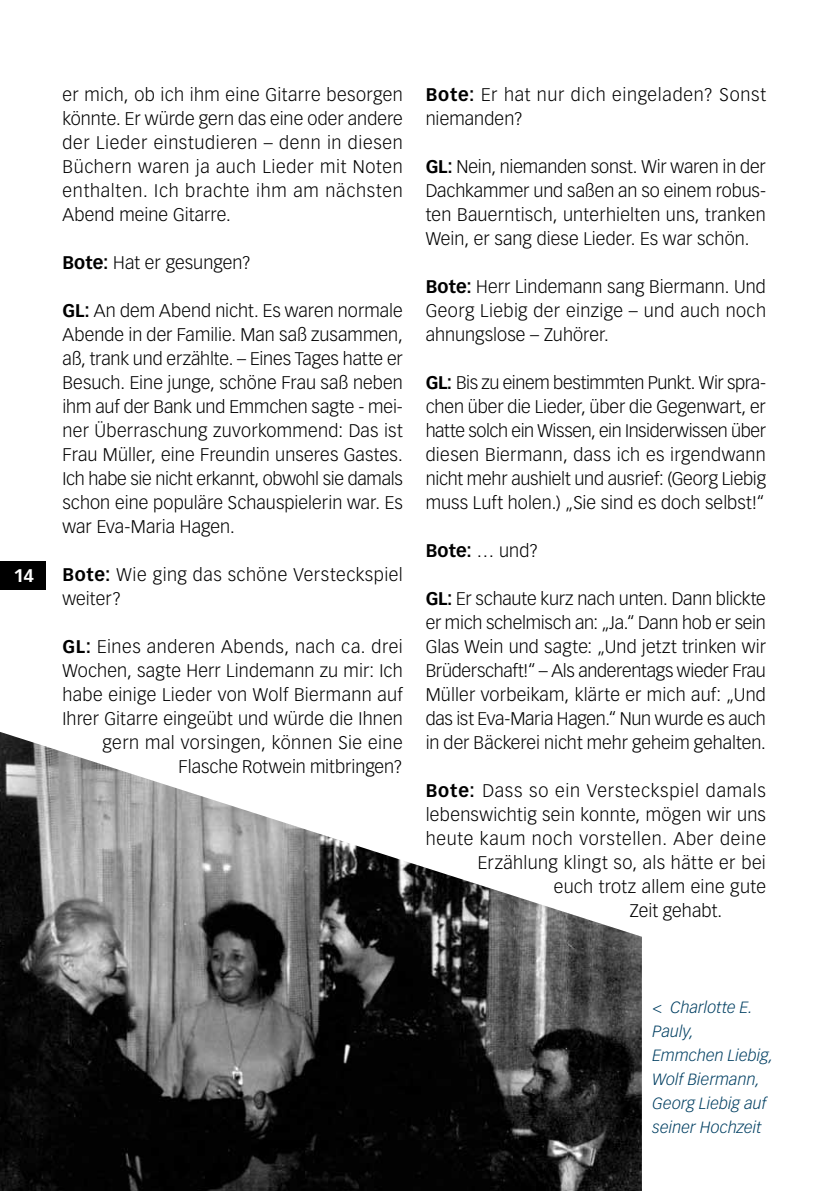
<style>
.page{position:relative;width:840px;height:1191px;background:#fff}
.page>*{position:absolute;margin:0;border:0;box-sizing:border-box;transform-origin:0 0}
.t1{font:300 18px/24px "Vectora LT Std";letter-spacing:.015em;color:#000;text-align:justify}
.t2{font:300 18px/24px "Vectora LT Std";letter-spacing:.035em;color:#000}
.t3{font:300 18px "Vectora LT Std";letter-spacing:.04em;color:#000}
.t4{font:700 18px "Vectora LT Std";color:#000}
.t5{font:700 18px "Vectora LT Std";color:#fff}
.t6{font:italic 300 16px/24px "Vectora LT Std";letter-spacing:.01em;color:#003f62}
.s1{font-weight:700}
.s2{font-weight:300}
</style>
<div class="page">
<img style="left:0;top:732px;width:641px;height:459px">
<div style="left:0;top:561px;width:45px;height:28px;background:#000"></div>
<p class="t5" style="left:13px;top:565px;width:22px">14</p>
<p class="t1" style="left:62px;top:83px;width:342px">er mich, ob ich ihm eine Gitarre besorgen könnte. Er würde gern das eine oder andere der Lieder einstudieren – denn in diesen Büchern waren ja auch Lieder mit Noten enthalten. Ich brachte ihm am nächsten Abend meine Gitarre.</p>
<p class="t1" style="left:62px;top:251px;width:190px"><span class="s1">Bote:</span> Hat er gesungen?</p>
<p class="t1" style="left:62px;top:298px;width:342px"><span class="s1">GL:</span> An dem Abend nicht. Es waren normale Abende in der Familie. Man saß zusammen, aß, trank und erzählte. – Eines Tages hatte er Besuch. Eine junge, schöne Frau saß neben ihm auf der Bank und Emmchen sagte - mei&shy;ner Überraschung zuvorkommend: Das ist Frau Müller, eine Freundin unseres Gastes.<br>Ich habe sie nicht erkannt, obwohl sie damals schon eine populäre Schauspielerin war. Es war Eva-Maria Hagen.</p>
<p class="t1" style="left:62px;top:562px;width:342px"><span class="s1">Bote:</span> Wie ging das schöne Versteckspiel weiter?</p>
<p class="t1" style="left:62px;top:634px;width:342px;text-align:right"><span class="s1">GL:</span> Eines anderen Abends, nach ca. drei Wochen, sagte Herr Lindemann zu mir: Ich habe einige Lieder von Wolf Biermann auf Ihrer Gitarre eingeübt und würde die Ihnen gern mal vorsingen, können Sie eine Flasche Rotwein mitbringen?</p>
<p class="t2" style="left:425px;top:82px;width:342px"><span class="s1">Bote:</span> Er hat nur dich eingeladen? Sonst niemanden?</p>
<p class="t1" style="left:425px;top:154px;width:342px"><span class="s1">GL:</span> Nein, niemanden sonst. Wir waren in der Dachkammer und saßen an so einem robus&shy;ten Bauerntisch, unterhielten uns, tranken Wein, er sang diese Lieder. Es war schön.</p>
<p class="t1" style="left:425px;top:274px;width:341px"><span class="s1">Bote:</span> Herr Lindemann sang Biermann. Und Georg Liebig der einzige – und auch noch ahnungslose – Zuhörer.</p>
<p class="t1" style="left:425px;top:370px;width:342px"><span class="s1">GL:</span> Bis zu einem bestimmten Punkt. Wir spra&shy;chen über die Lieder, über die Gegenwart, er hatte solch ein Wissen, ein Insiderwissen über diesen Biermann, dass ich es irgendwann nicht mehr aushielt und ausrief: (Georg Liebig muss Luft holen.) „Sie sind es doch selbst!“</p>
<p class="t4" style="left:425px;top:539px;width:114px">Bote: <span class="s2">… und?</span></p>
<p class="t1" style="left:425px;top:586px;width:341px"><span class="s1">GL:</span> Er schaute kurz nach unten. Dann blickte er mich schelmisch an: „Ja.“ Dann hob er sein Glas Wein und sagte: „Und jetzt trinken wir Brüderschaft!“ – Als anderentags wieder Frau Müller vorbeikam, klärte er mich auf: „Und das ist Eva-Maria Hagen.“ Nun wurde es auch in der Bäckerei nicht mehr geheim gehalten.</p>
<p class="t3" style="left:425px;top:780px;width:341px"><span class="s1">Bote:</span> Dass so ein Versteckspiel damals</p>
<p class="t1" style="left:425px;top:802px;width:341px">lebenswichtig sein konnte, mögen wir uns</p>
<p class="t2" style="left:425px;top:826px;width:342px">heute kaum noch vorstellen. Aber deine</p>
<p class="t1" style="left:477px;top:850px;width:289px">Erzählung klingt so, als hätte er bei</p>
<p class="t1" style="left:553px;top:874px;width:213px">euch trotz allem eine gute</p>
<p class="t1" style="left:629px;top:898px;width:94px">Zeit gehabt.</p>
<p class="t6" style="left:652px;top:995px;width:122px">&lt; Charlotte E.<br>Pauly,<br>Emmchen Liebig,<br>Wolf Biermann,<br>Georg Liebig auf seiner Hochzeit</p>
</div>
